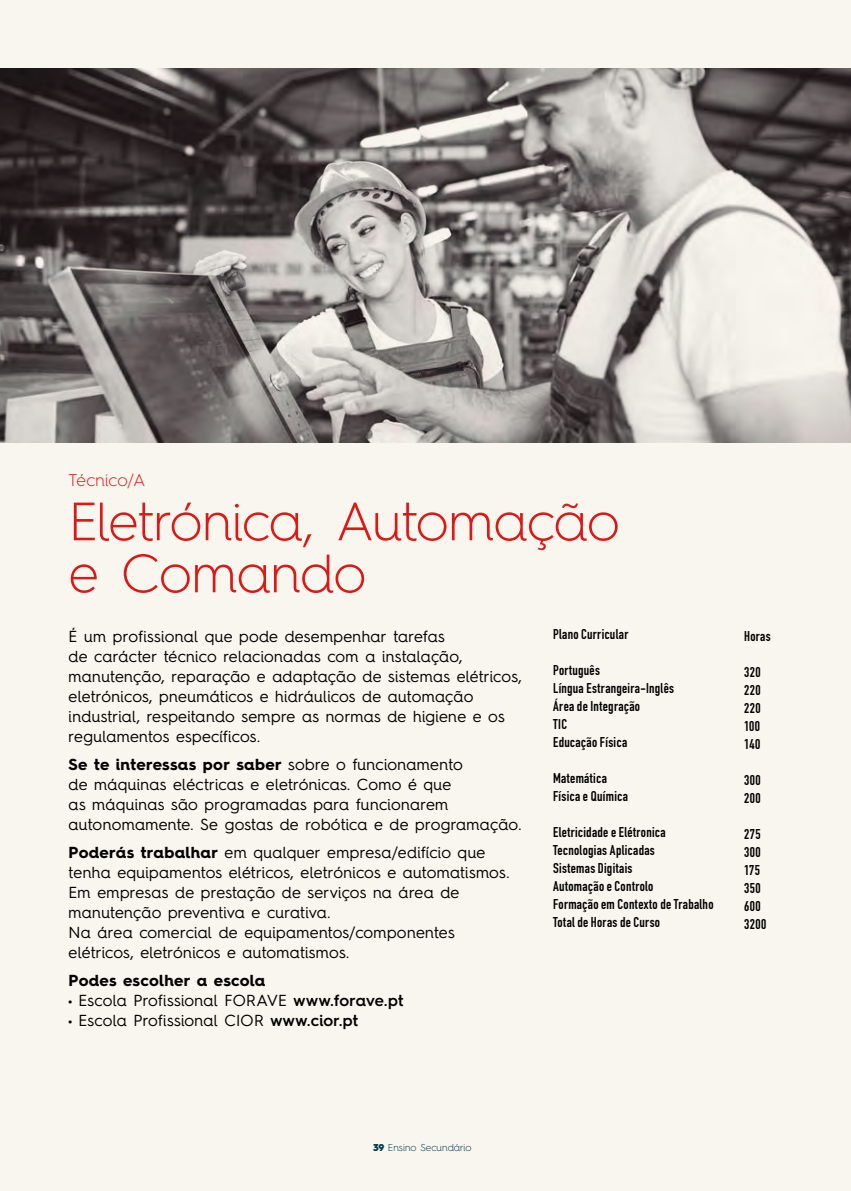
<style>
.page{position:relative;width:851px;height:1191px;background:#fff}
.page>*{position:absolute;margin:0;border:0;box-sizing:border-box;transform-origin:0 0}
.t1{font:300 54px/52px "Hurme Geometric Sans 4";letter-spacing:-.015em;color:#db1a16}
.t2{font:300 17px "Hurme Geometric Sans 4";letter-spacing:.005em;color:#db1a16}
.t3{font:16px/20px "Hurme Geometric Sans 4";letter-spacing:.01em;color:#000}
.t4{font:700 14px/18px "DIN Condensed";letter-spacing:.025em;color:#000}
.t5{font:300 10px "Hurme Geometric Sans 4";color:#003c51}
.s1{font-weight:700}
.s2{font-weight:900}
.s3{font-weight:600}
</style>
<div class="page">
<div style="left:0;top:0;width:850px;height:1191px;background:#f9f5ef"></div>
<hr style="left:0;top:0;width:1px;height:1191px;background:#003e52">
<img style="left:0;top:68px;width:850px;height:374px">
<p class="t2" style="left:69px;top:469px;width:78px">Técnico/A</p>
<h1 class="t1" style="left:69px;top:494px;width:552px">Eletrónica, Automação e Comando</h1>
<p class="t3" style="left:69px;top:626px;width:454px">É um profissional que pode desempenhar tarefas<br>de carácter técnico relacionadas com a instalação, manutenção, reparação e adaptação de sistemas elétricos, eletrónicos, pneumáticos e hidráulicos de automação industrial, respeitando sempre as normas de higiene e os regulamentos específicos.</p>
<p class="t3" style="left:69px;top:754px;width:454px"><span class="s1">Se te interessas por saber</span> sobre o funcionamento<br>de máquinas eléctricas e eletrónicas. Como é que<br>as máquinas são programadas para funcionarem autonomamente. Se gostas de robótica e de programação.</p>
<p class="t3" style="left:69px;top:842px;width:442px"><span class="s1">Poderás trabalhar</span> em qualquer empresa/edifício que tenha equipamentos elétricos, eletrónicos e automatismos.<br>Em empresas de prestação de serviços na área de manutenção preventiva e curativa.<br>Na área comercial de equipamentos/componentes elétricos, eletrónicos e automatismos.</p>
<p class="t3" style="left:69px;top:970px;width:336px"><span class="s1">Podes escolher a escola<br></span><span class="s2">·</span> Escola Profissional FORAVE <span class="s3">www.forave.pt </span><span class="s2">·</span> Escola Profissional CIOR <span class="s3">www.cior.pt</span></p>
<p class="t4" style="left:553px;top:625px;width:77px">Plano Curricular</p>
<p class="t4" style="left:553px;top:661px;width:123px">Português<br>Língua Estrangeira-Inglês<br>Área de Integração<br>TIC<br>Educação Física</p>
<p class="t4" style="left:553px;top:769px;width:76px">Matemática<br>Física e Química</p>
<p class="t4" style="left:553px;top:823px;width:162px">Eletricidade e Elétronica<br>Tecnologias Aplicadas<br>Sistemas Digitais<br>Automação e Controlo<br>Formação em Contexto de Trabalho<br>Total de Horas de Curso</p>
<p class="t4" style="left:744px;top:627px;width:28px">Horas</p>
<p class="t4" style="left:744px;top:663px;width:18px;text-align:justify">320<br>220<br>220<br>100<br>140</p>
<p class="t4" style="left:744px;top:771px;width:18px">300<br>200</p>
<p class="t4" style="left:744px;top:825px;width:24px">275<br>300<br>175<br>350<br>600<br>3200</p>
<p class="t5" style="left:373px;top:1140px;width:100px"><span class="s2">39</span> Ensino Secundário</p>
</div>
